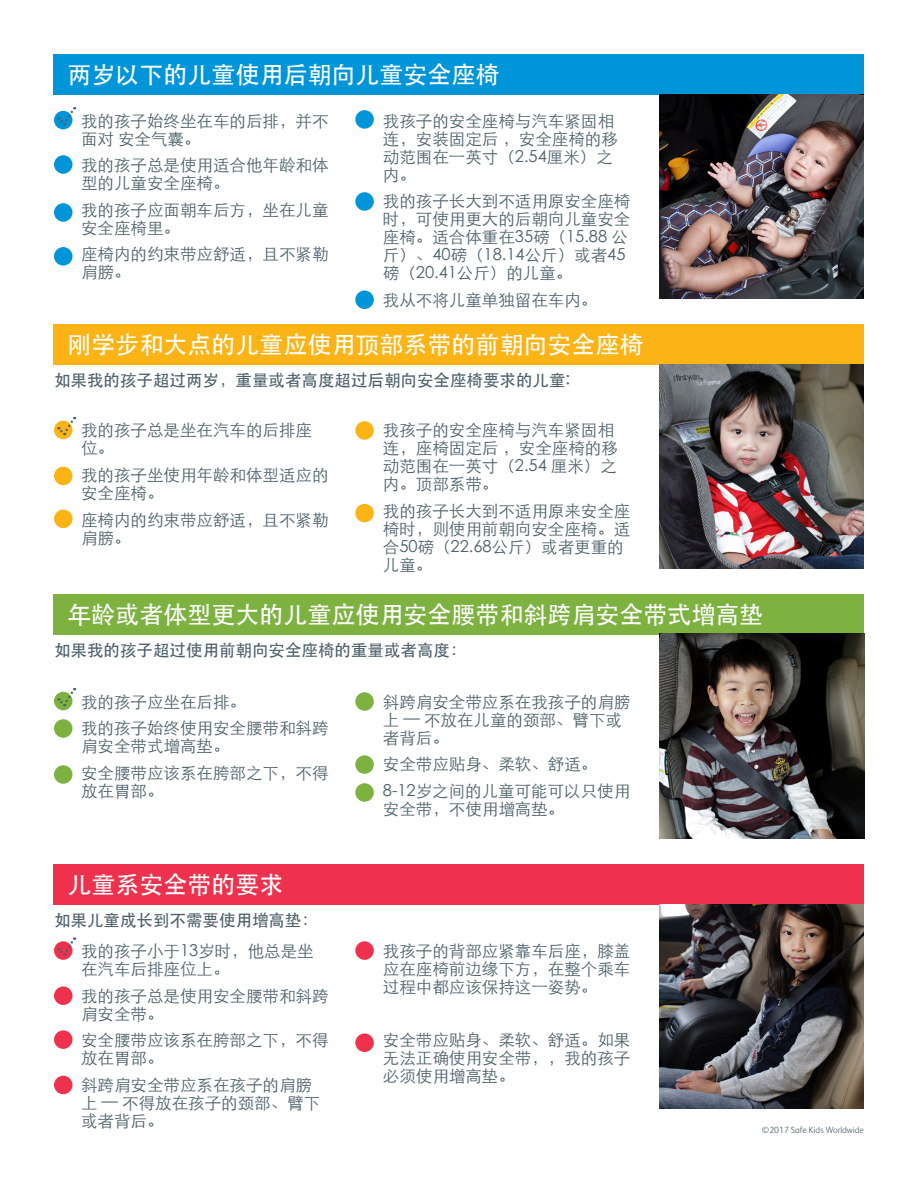
<style>
.page{position:relative;width:918px;height:1188px;background:#fff}
.page>*{position:absolute;margin:0;border:0;box-sizing:border-box;transform-origin:0 0}
.t1{font:500 24px "ST Heiti SC";color:#fff}
.t2{font:300 16.5px/18px "ST Heiti SC";color:#4c606a}
.t3{font:500 16.5px "ST Heiti SC";color:#4c606a}
.t4{font:300 9px "FS Albert Pro";color:#4c606a}
</style>
<div class="page">
<div style="left:54px;top:54px;width:810px;height:40px;background:#0095d9"></div>
<div style="left:54px;top:324px;width:810px;height:40px;background:#fbb316"></div>
<div style="left:54px;top:594px;width:810px;height:40px;background:#7db241"></div>
<div style="left:54px;top:864px;width:810px;height:40px;background:#ee324d"></div>
<img style="left:660px;top:94px;width:204px;height:205px">
<img style="left:660px;top:364px;width:204px;height:205px">
<img style="left:660px;top:634px;width:204px;height:204px">
<img style="left:660px;top:904px;width:204px;height:205px">
<svg style="left:54px;top:111px;width:19px;height:18px"></svg>
<svg style="left:54px;top:421px;width:19px;height:18px"></svg>
<div style="left:54px;top:692px;width:19px;height:18px;background:#7db241;border-radius:50%"></div>
<svg style="left:54px;top:941px;width:19px;height:19px"></svg>
<div style="left:355px;top:941px;width:19px;height:19px;background:#ee324d;border-radius:50%"></div>
<div style="left:54px;top:986px;width:19px;height:19px;background:#ee324d;border-radius:50%"></div>
<div style="left:54px;top:1030px;width:19px;height:19px;background:#ee324d;border-radius:50%"></div>
<div style="left:355px;top:1034px;width:19px;height:18px;background:#ee324d;border-radius:50%"></div>
<div style="left:54px;top:1076px;width:19px;height:18px;background:#ee324d;border-radius:50%"></div>
<div style="left:54px;top:719px;width:19px;height:19px;background:#7db241;border-radius:50%"></div>
<div style="left:54px;top:765px;width:19px;height:19px;background:#7db241;border-radius:50%"></div>
<div style="left:355px;top:692px;width:19px;height:19px;background:#7db241;border-radius:50%"></div>
<div style="left:355px;top:755px;width:19px;height:19px;background:#7db241;border-radius:50%"></div>
<div style="left:355px;top:783px;width:19px;height:19px;background:#7db241;border-radius:50%"></div>
<div style="left:54px;top:467px;width:19px;height:18px;background:#fbb316;border-radius:50%"></div>
<div style="left:54px;top:510px;width:19px;height:18px;background:#fbb316;border-radius:50%"></div>
<div style="left:355px;top:421px;width:19px;height:19px;background:#fbb316;border-radius:50%"></div>
<div style="left:355px;top:504px;width:19px;height:18px;background:#fbb316;border-radius:50%"></div>
<div style="left:54px;top:155px;width:19px;height:19px;background:#0095d9;border-radius:50%"></div>
<div style="left:54px;top:203px;width:19px;height:19px;background:#0095d9;border-radius:50%"></div>
<div style="left:54px;top:247px;width:19px;height:19px;background:#0095d9;border-radius:50%"></div>
<div style="left:355px;top:110px;width:19px;height:19px;background:#0095d9;border-radius:50%"></div>
<div style="left:355px;top:192px;width:19px;height:19px;background:#0095d9;border-radius:50%"></div>
<div style="left:355px;top:290px;width:19px;height:19px;background:#0095d9;border-radius:50%"></div>
<svg style="left:58px;top:107px;width:18px;height:19px"></svg>
<svg style="left:58px;top:417px;width:18px;height:19px"></svg>
<svg style="left:58px;top:688px;width:18px;height:19px"></svg>
<svg style="left:58px;top:937px;width:18px;height:20px"></svg>
<p class="t1" style="left:68px;top:61px;width:433px">两岁以下的儿童使用后朝向儿童安全座椅</p>
<p class="t2" style="left:81px;top:110px;width:249px">我的孩子始终坐在车的后排，并不面对 安全气囊。</p>
<p class="t2" style="left:81px;top:154px;width:249px">我的孩子总是使用适合他年龄和体型的儿童安全座椅。</p>
<p class="t2" style="left:81px;top:199px;width:249px">我的孩子应面朝车后方，坐在儿童安全座椅里。</p>
<p class="t2" style="left:81px;top:244px;width:249px">座椅内的约束带应舒适，且不紧勒肩膀。</p>
<p class="t2" style="left:383px;top:110px;width:237px">我孩子的安全座椅与汽车紧固相连，安装固定后 ，安全座椅的移动范围在一英寸（2.54厘米）之内。</p>
<p class="t2" style="left:383px;top:190px;width:249px">我的孩子长大到不适用原安全座椅时，可使用更大的后朝向儿童安全座椅。适合体重在35磅（15.88 公斤）、40磅（18.14公斤）或者45磅（20.41公斤）的儿童。</p>
<p class="t2" style="left:383px;top:289px;width:216px">我从不将儿童单独留在车内。</p>
<p class="t1" style="left:68px;top:331px;width:577px">刚学步和大点的儿童应使用顶部系带的前朝向安全座椅</p>
<p class="t3" style="left:54px;top:371px;width:518px">如果我的孩子超过两岁，重量或者高度超过后朝向安全座椅要求的儿童:</p>
<p class="t2" style="left:81px;top:420px;width:232px">我的孩子总是坐在汽车的后排座位。</p>
<p class="t2" style="left:81px;top:464px;width:249px">我的孩子坐使用年龄和体型适应的安全座椅。</p>
<p class="t2" style="left:81px;top:509px;width:249px">座椅内的约束带应舒适，且不紧勒肩膀。</p>
<p class="t2" style="left:383px;top:420px;width:237px">我孩子的安全座椅与汽车紧固相连，座椅固定后 ，安全座椅的移动范围在一英寸（2.54 厘米）之内。顶部系带。</p>
<p class="t2" style="left:383px;top:500px;width:249px">我的孩子长大到不适用原来安全座椅时，则使用前朝向安全座椅。适合50磅（22.68公斤）或者更重的儿童。</p>
<p class="t1" style="left:68px;top:601px;width:697px">年龄或者体型更大的儿童应使用安全腰带和斜跨肩安全带式增高垫</p>
<p class="t3" style="left:54px;top:641px;width:414px">如果我的孩子超过使用前朝向安全座椅的重量或者高度：</p>
<p class="t2" style="left:81px;top:691px;width:166px">我的孩子应坐在后排。</p>
<p class="t2" style="left:81px;top:717px;width:249px">我的孩子始终使用安全腰带和斜跨肩安全带式增高垫。</p>
<p class="t2" style="left:81px;top:762px;width:249px">安全腰带应该系在胯部之下，不得放在胃部。</p>
<p class="t1" style="left:68px;top:871px;width:217px">儿童系安全带的要求</p>
<p class="t3" style="left:54px;top:911px;width:265px">如果儿童成长到不需要使用增高垫：</p>
<p class="t2" style="left:81px;top:940px;width:234px">我的孩子小于13岁时，他总是坐在汽车后排座位上。</p>
<p class="t2" style="left:81px;top:985px;width:249px">我的孩子总是使用安全腰带和斜跨肩安全带。</p>
<p class="t2" style="left:81px;top:1030px;width:249px">安全腰带应该系在胯部之下，不得放在胃部。</p>
<p class="t2" style="left:81px;top:1074px;width:241px">斜跨肩安全带应系在孩子的肩膀上 — 不得放在孩子的颈部、臂下或者背后。</p>
<p class="t2" style="left:383px;top:691px;width:249px">斜跨肩安全带应系在我孩子的肩膀上 — 不放在儿童的颈部、臂下或者背后。</p>
<p class="t2" style="left:383px;top:753px;width:216px">安全带应贴身、柔软、舒适。</p>
<p class="t2" style="left:383px;top:780px;width:249px">8-12岁之间的儿童可能可以只使用安全带，不使用增高垫。</p>
<p class="t2" style="left:383px;top:940px;width:249px;text-align:justify">我孩子的背部应紧靠车后座，膝盖应在座椅前边缘下方，在整个乘车过程中都应该保持这一姿势。</p>
<p class="t2" style="left:383px;top:1030px;width:249px;text-align:justify">安全带应贴身、柔软、舒适。如果无法正确使用安全带，，我的孩子必须使用增高垫。</p>
<p class="t4" style="left:762px;top:1124px;width:104px">©2017 Safe Kids Worldwide</p>
</div>
